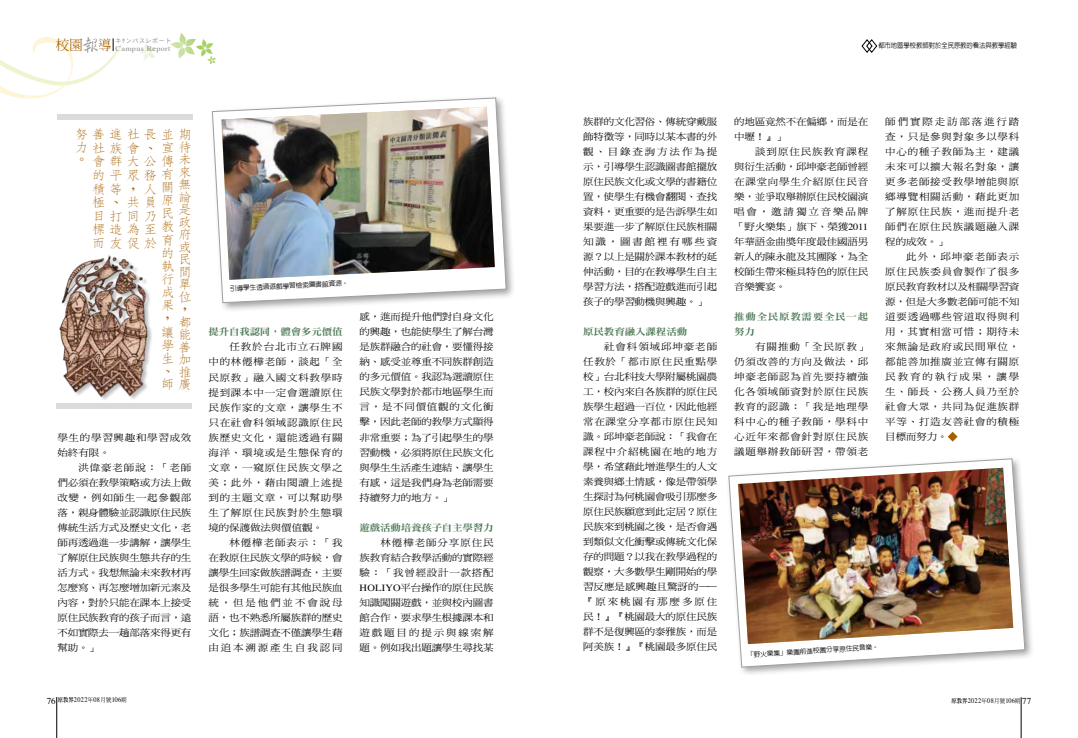
<style>
.page{position:relative;width:1078px;height:738px;background:#fff}
.page>*{position:absolute;margin:0;border:0;box-sizing:border-box;transform-origin:0 0}
.t1{font:300 12.6px/12.5px "AR Fang Song B5 HK";color:#a76000;scale:1.11 1}
.t2{font:9.4px/15px "DF Ming Std W5";letter-spacing:-.02em;color:#000;text-align:justify;scale:1.11 1}
.t3{font:9.4px "DF Ming Std W9";letter-spacing:-.02em;color:#4e7a58;scale:1.11 1}
.t4{font:9.4px/15px "DF Ming Std W5";letter-spacing:.07em;color:#000;scale:1.11 1}
.t5{font:9.4px/15px "DF Ming Std W9";letter-spacing:.07em;color:#4e7a58;scale:1.11 1}
.t6{font:7.2px "Times";letter-spacing:.05em;color:#898989;scale:1.11 1}
.t7{font:7px "Times";letter-spacing:.05em;color:#000;scale:.9 1}
.t8{font:500 7px "AR Hei B5";color:#000;scale:.9 1}
.t9{font:500 6.7px "AR Hei B5";color:#000}
.t10{font:6px "Heisei Kaku Go Std W3";letter-spacing:.1em;color:#898989}
.s1{font-family:"AR Xing Shu B5";font-weight:500;font-size:18.5px}
.s2{font-family:"Times"}
.s3{font-size:9px}
.s4{font-family:"AR Ming B5";font-weight:800;font-size:6px}
.s5{font-family:"DF Ming Std W5";font-size:6px}
</style>
<div class="page">
<svg style="left:170px;top:33px;width:46px;height:32px"></svg>
<svg style="left:139px;top:43px;width:16px;height:18px"></svg>
<hr style="left:57px;top:696px;width:1px;height:41px;background:#000">
<hr style="left:1020px;top:696px;width:1px;height:41px;background:#000">
<svg style="left:0;top:37px;width:122px;height:62px"></svg>
<svg style="left:947px;top:431px;width:10px;height:10px"></svg>
<svg style="left:861px;top:39px;width:16px;height:14px"></svg>
<div style="left:56px;top:403px;width:135px;height:6px;background:#dbdbdb"></div>
<div style="left:58px;top:114px;width:135px;height:6px;background:#dbdbdb"></div>
<div style="left:209px;top:95px;width:307px;height:217px;background:#000;opacity:.38"></div>
<svg style="left:212px;top:98px;width:294px;height:204px"></svg>
<img style="left:221px;top:107px;width:273px;height:172px">
<img style="left:59px;top:255px;width:92px;height:145px">
<div style="left:725px;top:455px;width:309px;height:221px;background:#000;opacity:.38"></div>
<svg style="left:728px;top:458px;width:296px;height:208px"></svg>
<img style="left:738px;top:467px;width:275px;height:176px">
<p class="t6" style="left:56px;top:42px;width:105px"><sup>校園</sup><span class="s1">報</span><sup>導</sup> Campus Report</p>
<p class="t10" style="left:116px;top:37px;width:57px">キﾔンパスレポート</p>
<h1 class="t1" style="left:75px;top:128px;width:105px">努善進社長並期力<br>。</h1>
<h1 class="t1" style="left:161px;top:134px;width:28px;line-height:26.6px">宣待有</h1>
<h1 class="t1" style="left:161px;top:180px;width:28px;line-height:13.1px">關<br>原<br>民<br>教<br>育<br>的<br>執<br>行<br>成<br>果<br>，<br>讓<br>學<br>生<br>、<br>師廣</h1>
<h1 class="t1" style="left:92px;top:141px;width:75px;line-height:13.6px">社族會、<br>會群大公傳的平眾務<br>積等，<br>極、<br>目<br>標造為至<br>而友促於</h1>
<h1 class="t1" style="left:178px;top:153px;width:13px">未來無論是政府或民間單位，都能善加推</h1>
<h1 class="t1" style="left:143px;top:175px;width:13px;line-height:27.1px">人乃</h1>
<h1 class="t1" style="left:126px;top:196px;width:27px">共員</h1>
<h1 class="t1" style="left:109px;top:209px;width:27px">打同</h1>
<p class="t4" style="left:57px;top:429px;width:122px">學生的學習興趣和學習成效始終有限。</p>
<p class="t2" style="left:57px;top:459px;width:122px;text-indent:21px">洪偉豪老師說：「老師們必須在教學策略或方法上做改變，例如師生一起參觀部落，親身體驗並認識原住民族傳統生活方式及歷史文化，老師再透過進一步講解，讓學生了解原住民族與生態共存的生活方式。我想無論未來教材再怎麼寫、再怎麼增加新元素及內容，對於只能在課本上接受原住民族教育的孩子而言，遠不如實際去一趟部落來得更有幫助。」</p>
<p class="t9" style="left:230px;top:285px;width:120px;rotate:-3deg">引導學生透過遊戲學習檢索圖書館資源。</p>
<p class="t3" style="left:208px;top:327px;width:122px">提升自我認同，體會多元價值</p>
<p class="t2" style="left:208px;top:339px;width:122px;text-indent:21px">任教於台北市立石牌國中的林僊樺老師，談起「全民原教」融入國文科教學時提到課本中一定會選讀原住民族作家的文章，讓學生不只在社會科領域認識原住民族歷史文化，還能透過有關海洋、環境或是生態保育的文章，一窺原住民族文學之美；此外，藉由閱讀上述提到的主題文章，可以幫助學生了解原住民族對於生態環境的保護做法與價值觀。</p>
<p class="t2" style="left:208px;top:534px;width:122px;text-indent:21px">林僊樺老師表示：「我在教原住民族文學的時候，會讓學生回家做族譜調查，主要是很多學生可能有其他民族血統，但是他們並不會說母語，也不熟悉所屬族群的歷史文化；族譜調查不僅讓學生藉由追本溯源產生自我認同</p>
<p class="t2" style="left:359px;top:309px;width:122px">感，進而提升他們對自身文化的興趣，也能使學生了解台灣是族群融合的社會，要懂得接納、感受並尊重不同族群創造的多元價值。我認為選讀原住民族文學對於都市地區學生而言，是不同價值觀的文化衝擊，因此老師的教學方式顯得非常重要；為了引起學生的學習動機，必須將原住民族文化與學生生活產生連結、讓學生有感，這是我們身為老師需要持續努力的地方。」</p>
<p class="t3" style="left:359px;top:522px;width:122px">遊戲活動培養孩子自主學習力</p>
<p class="t2" style="left:359px;top:534px;width:122px;text-indent:21px">林僊樺老師分享原住民族教育結合教學活動的實際經驗：「我曾經設計一款搭配<span class="s2">HOLIYO</span>平台操作的原住民族知識闖關遊戲，並與校內圖書館合作，要求學生根據課本和遊戲題目的提示與線索解題。例如我出題讓學生尋找某</p>
<p class="t8" style="left:878px;top:42px;width:155px">都市地區學校教師對於全民原教的看法與教學經驗</p>
<p class="t2" style="left:583px;top:114px;width:122px">族群的文化習俗、傳統穿戴服飾特徵等，同時以某本書的外觀、目錄查詢方法作為提示，引導學生認識圖書館擺放原住民族文化或文學的書籍位置，使學生有機會翻閱、查找資料，更重要的是告訴學生如果要進一步了解原住民族相關知識，圖書館裡有哪些資源？以上是關於課本教材的延伸活動，目的在教導學生自主學習方法，搭配遊戲進而引起孩子的學習動機與興趣。」</p>
<p class="t3" style="left:583px;top:326px;width:95px">原民教育融入課程活動</p>
<p class="t2" style="left:583px;top:339px;width:122px;text-indent:21px">社會科領域邱坤豪老師任教於「都市原住民重點學校」台北科技大學附屬桃園農工，校內來自各族群的原住民族學生超過一百位，因此他經常在課堂分享都市原住民知識。邱坤豪老師說：「我會在課程中介紹桃園在地的地方學，希望藉此增進學生的人文素養與鄉土情感，像是帶領學生探討為何桃園會吸引那麼多原住民族願意到此定居？原住民族來到桃園之後，是否會遇到類似文化衝擊或傳統文化保存的問題？以我在教學過程的觀察，大多數學生剛開始的學習反應是感興趣且驚訝的——『原來桃園有那麼多原住民！』『桃園最大的原住民族群不是復興區的泰雅族，而是阿美族！』『桃園最多原住民</p>
<p class="t2" style="left:734px;top:113px;width:122px">的地區竟然不在偏鄉，而是在中壢！』」</p>
<p class="t2" style="left:734px;top:143px;width:122px;text-indent:21px">談到原住民族教育課程與衍生活動，邱坤豪老師曾經在課堂向學生介紹原住民音樂，並爭取舉辦原住民校園演唱會，邀請獨立音樂品牌「野火樂集」旗下、榮獲<span class="s2">2011</span>年華語金曲獎年度最佳國語男新人的陳永龍及其團隊，為全校師生帶來極具特色的原住民音樂饗宴。</p>
<p class="t5" style="left:734px;top:309px;width:122px">推動全民原教需要全民一起努力</p>
<p class="t2" style="left:734px;top:339px;width:122px;text-indent:21px">有關推動「全民原教」仍須改善的方向及做法，邱坤豪老師認為首先要持續強化各領域師資對於原住民族教育的認識：「我是地理學科中心的種子教師，學科中心近年來都會針對原住民族議題舉辦教師研習，帶領老</p>
<p class="t2" style="left:885px;top:114px;width:122px">師們實際走訪部落進行踏查，只是參與對象多以學科中心的種子教師為主，建議未來可以擴大報名對象，讓更多老師接受教學增能與原鄉導覽相關活動，藉此更加了解原住民族，進而提升老師們在原住民族議題融入課程的成效。」</p>
<p class="t2" style="left:885px;top:248px;width:122px;text-indent:21px">此外，邱坤豪老師表示原住民族委員會製作了很多原民教育教材以及相關學習資源，但是大多數老師可能不知道要透過哪些管道取得與利用，其實相當可惜；期待未來無論是政府或民間單位，都能善加推廣並宣傳有關原民教育的執行成果，讓學生、師長、公務人員乃至於社會大眾，共同為促進族群平等、打造友善社會的積極目標而努力。</p>
<p class="t9" style="left:746px;top:651px;width:133px;rotate:-4deg">「野火樂集」樂團前進校園分享原住民音樂。</p>
<p class="t7" style="left:47px;top:693px;width:90px"><span class="s3">76</span> <span class="s4">原教界</span>2022<span class="s5">年</span>08<span class="s5">月號</span>106<span class="s5">期</span></p>
<p class="t7" style="left:951px;top:693px;width:90px"><span class="s4">原教界</span>2022<span class="s5">年</span>08<span class="s5">月號</span>106<span class="s5">期</span> <span class="s3">77</span></p>
</div>
